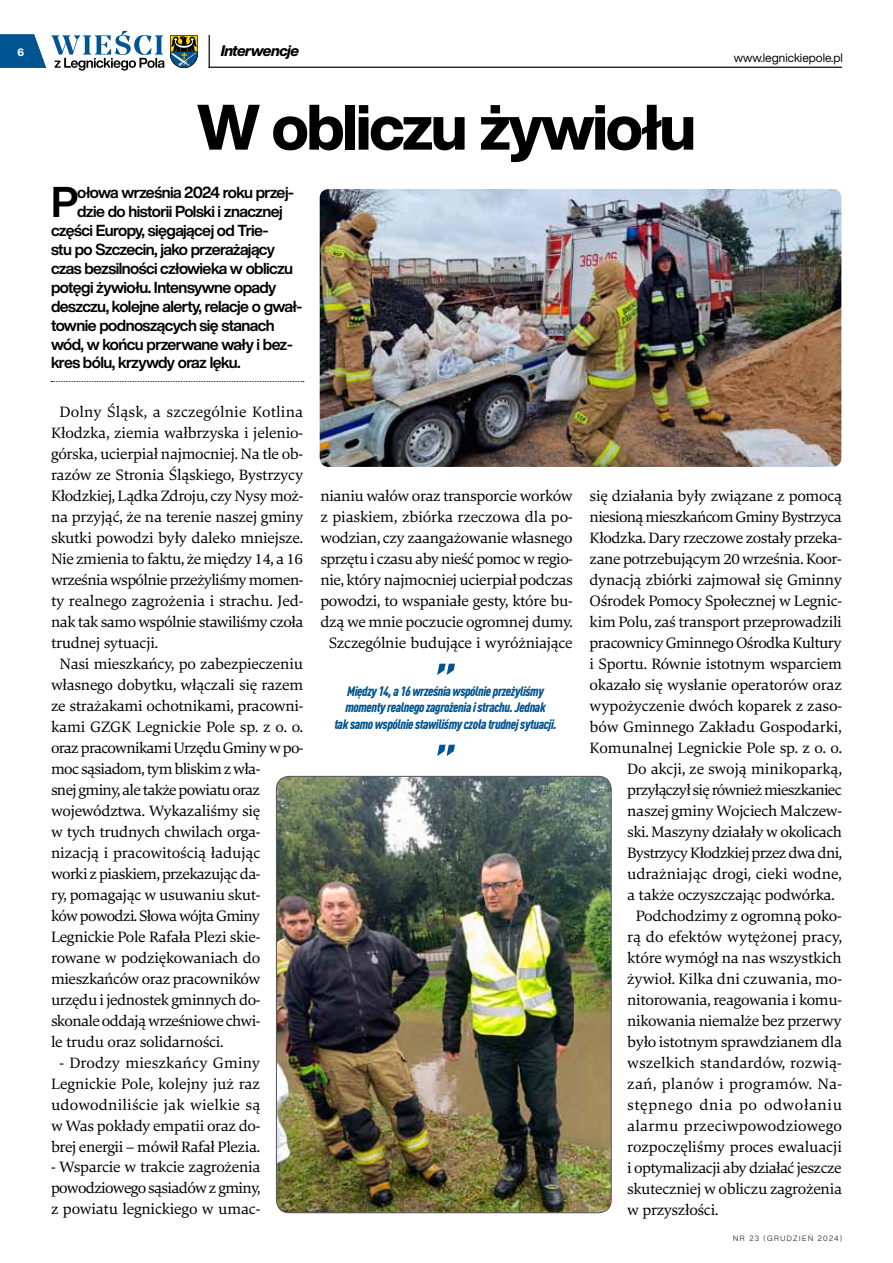
<style>
.page{position:relative;width:893px;height:1263px;background:#fff}
.page>*{position:absolute;margin:0;border:0;box-sizing:border-box;transform-origin:0 0}
.t1{font:800 63px "Helvetica Now Display";letter-spacing:-.035em;color:#000}
.t2{font:700 42.3px "Helvetica Now Display";color:#000}
.t3{font:15.75px/21px "Carat";letter-spacing:-.02em;color:#000;text-align:center}
.t4{font:700 15.75px "Helvetica Now Display";letter-spacing:-.035em;color:#000}
.t5{font:15.75px "Carat";letter-spacing:-.045em;color:#000}
.t6{font:15.75px "Carat";letter-spacing:-.04em;color:#000}
.t7{font:15.75px "Carat";color:#000}
.t8{font:15.75px "Carat";letter-spacing:.01em;color:#000}
.t9{font:15.75px "Carat";letter-spacing:.005em;color:#000}
.t10{font:15.75px "Carat";letter-spacing:.015em;color:#000}
.t11{font:15.75px "Carat";letter-spacing:.035em;color:#000}
.t12{font:italic 700 expanded 15px "Helvetica Now Display";letter-spacing:-.035em;color:#000}
.t13{font:italic 900 13.5px/16.2px "FFDIN Pro Cond";letter-spacing:-.03em;color:#005491;text-align:center}
.t14{font:12px "Helvetica Now Display";color:#000}
.t15{font:800 10.5px "Helvetica Now Display";color:#fff}
.t16{font:300 7.5px "Helvetica Now Display";letter-spacing:.21em;color:#000}
</style>
<div class="page">
<svg style="left:0;top:31px;width:198px;height:40px"></svg>
<hr style="left:209px;top:35px;width:1px;height:33px;background:#000">
<hr style="left:209px;top:67px;width:633px;height:1px;background:#000">
<svg style="left:51px;top:381px;width:253px;height:1px"></svg>
<img style="left:320px;top:189px;width:521px;height:278px">
<img style="left:276px;top:776px;width:335px;height:437px">
<div style="left:276px;top:776px;width:335px;height:437px;border:1px solid #535157;border-radius:13px"></div>
<svg style="left:437px;top:664px;width:18px;height:11px"></svg>
<svg style="left:437px;top:745px;width:18px;height:11px"></svg>
<p class="t15" style="left:17px;top:45px;width:8px">6</p>
<p class="t12" style="left:221px;top:40px;width:80px">Interwencje</p>
<h1 class="t1" style="left:197px;top:84px;width:500px">W obliczu żywiołu</h1>
<p class="t14" style="left:734px;top:49px;width:111px">www.legnickiepole.pl</p>
<h2 class="t2" style="left:51px;top:173px;width:29px">P</h2>
<p class="t4" style="left:77px;top:182px;width:218px">ołowa września 2024 roku przej-</p>
<p class="t4" style="left:77px;top:201px;width:207px">dzie do historii Polski i znacznej</p>
<p class="t4" style="left:51px;top:220px;width:219px">części Europy, sięgającej od Trie-</p>
<p class="t4" style="left:51px;top:239px;width:225px">stu po Szczecin, jako przerażający</p>
<p class="t4" style="left:51px;top:257px;width:243px">czas bezsilności człowieka w obliczu</p>
<p class="t4" style="left:51px;top:276px;width:227px">potęgi żywiołu. Intensywne opady</p>
<p class="t4" style="left:51px;top:295px;width:253px">deszczu, kolejne alerty, relacje o gwał-</p>
<p class="t4" style="left:51px;top:314px;width:225px">townie podnoszących się stanach</p>
<p class="t4" style="left:51px;top:333px;width:243px">wód, w końcu przerwane wały i bez-</p>
<p class="t4" style="left:51px;top:352px;width:191px">kres bólu, krzywdy oraz lęku.</p>
<p class="t8" style="left:60px;top:401px;width:245px">Dolny Śląsk, a szczególnie Kotlina</p>
<p class="t3" style="left:51px;top:422px;width:254px">Kłodzka, ziemia wałbrzyska i jelenio-</p>
<p class="t3" style="left:51px;top:443px;width:254px">górska, ucierpiał najmocniej. Na tle ob-</p>
<p class="t3" style="left:51px;top:464px;width:254px">razów ze Stronia Śląskiego, Bystrzycy</p>
<p class="t3" style="left:51px;top:485px;width:254px">Kłodzkiej, Lądka Zdroju, czy Nysy moż-</p>
<p class="t3" style="left:51px;top:506px;width:254px">na przyjąć, że na terenie naszej gminy</p>
<p class="t3" style="left:51px;top:527px;width:254px">skutki powodzi były daleko mniejsze.</p>
<p class="t3" style="left:51px;top:548px;width:254px">Nie zmienia to faktu, że między 14, a 16</p>
<p class="t6" style="left:51px;top:569px;width:254px">września wspólnie przeżyliśmy momen-</p>
<p class="t3" style="left:51px;top:590px;width:254px">ty realnego zagrożenia i strachu. Jed-</p>
<p class="t3" style="left:51px;top:611px;width:254px">nak tak samo wspólnie stawiliśmy czoła</p>
<p class="t3" style="left:51px;top:632px;width:108px">trudnej sytuacji.</p>
<p class="t3" style="left:60px;top:653px;width:245px">Nasi mieszkańcy, po zabezpieczeniu</p>
<p class="t3" style="left:51px;top:674px;width:254px">własnego dobytku, włączali się razem</p>
<p class="t3" style="left:51px;top:695px;width:254px">ze strażakami ochotnikami, pracowni-</p>
<p class="t3" style="left:51px;top:716px;width:254px">kami GZGK Legnickie Pole sp. z o. o.</p>
<p class="t5" style="left:51px;top:737px;width:254px">oraz pracownikami Urzędu Gminy w po-</p>
<p class="t5" style="left:51px;top:758px;width:211px">moc sąsiadom, tym bliskim z wła-</p>
<p class="t5" style="left:51px;top:779px;width:211px">snej gminy, ale także powiatu oraz</p>
<p class="t3" style="left:51px;top:800px;width:211px">województwa. Wykazaliśmy się</p>
<p class="t3" style="left:51px;top:821px;width:211px">w tych trudnych chwilach orga-</p>
<p class="t3" style="left:51px;top:842px;width:211px">nizacją i pracowitością ładując</p>
<p class="t6" style="left:51px;top:863px;width:211px">worki z piaskiem, przekazując da-</p>
<p class="t3" style="left:51px;top:884px;width:211px">ry, pomagając w usuwaniu skut-</p>
<p class="t5" style="left:51px;top:905px;width:211px">ków powodzi. Słowa wójta Gminy</p>
<p class="t3" style="left:51px;top:926px;width:211px">Legnickie Pole Rafała Plezi skie-</p>
<p class="t3" style="left:51px;top:947px;width:211px">rowane w podziękowaniach do</p>
<p class="t3" style="left:51px;top:968px;width:211px">mieszkańców oraz pracowników</p>
<p class="t3" style="left:51px;top:989px;width:211px">urzędu i jednostek gminnych do-</p>
<p class="t6" style="left:51px;top:1010px;width:211px">skonale oddają wrześniowe chwi-</p>
<p class="t3" style="left:51px;top:1031px;width:174px">le trudu oraz solidarności.</p>
<p class="t3" style="left:51px;top:1052px;width:211px">- Drodzy mieszkańcy Gminy<br>Legnickie Pole, kolejny już raz udowodniliście jak wielkie są w Was pokłady empatii oraz do&shy;brej energii – mówił Rafał Plezia.</p>
<p class="t3" style="left:51px;top:1157px;width:211px;text-align:justify">- Wsparcie w trakcie zagrożenia powodziowego sąsiadów z gminy, z powiatu legnickiego w umac-</p>
<p class="t3" style="left:320px;top:485px;width:254px">nianiu wałów oraz transporcie worków z piaskiem, zbiórka rzeczowa dla po&shy;wodzian, czy zaangażowanie własnego sprzętu i czasu aby nieść pomoc w regio&shy;nie, który najmocniej ucierpiał podczas powodzi, to wspaniałe gesty, które bu&shy;dzą we mnie poczucie ogromnej dumy.<br>Szczególnie budujące i wyróżniające</p>
<p class="t3" style="left:590px;top:485px;width:254px">się działania były związane z pomocą</p>
<p class="t5" style="left:590px;top:506px;width:254px">niesioną mieszkańcom Gminy Bystrzyca</p>
<p class="t3" style="left:590px;top:527px;width:254px">Kłodzka. Dary rzeczowe zostały przeka-</p>
<p class="t3" style="left:590px;top:548px;width:254px">zane potrzebującym 20 września. Koor-</p>
<p class="t3" style="left:590px;top:569px;width:254px">dynacją zbiórki zajmował się Gminny</p>
<p class="t3" style="left:590px;top:590px;width:254px">Ośrodek Pomocy Społecznej w Legnic-</p>
<p class="t3" style="left:590px;top:611px;width:254px">kim Polu, zaś transport przeprowadzili</p>
<p class="t3" style="left:590px;top:632px;width:254px">pracownicy Gminnego Ośrodka Kultury</p>
<p class="t3" style="left:590px;top:653px;width:254px">i Sportu. Równie istotnym wsparciem</p>
<p class="t3" style="left:590px;top:674px;width:254px">okazało się wysłanie operatorów oraz</p>
<p class="t3" style="left:590px;top:695px;width:254px">wypożyczenie dwóch koparek z zaso-</p>
<p class="t3" style="left:590px;top:716px;width:254px">bów Gminnego Zakładu Gospodarki,</p>
<p class="t3" style="left:590px;top:737px;width:254px">Komunalnej Legnickie Pole sp. z o. o.</p>
<p class="t3" style="left:627px;top:758px;width:216px">Do akcji, ze swoją minikoparką,</p>
<p class="t5" style="left:627px;top:779px;width:216px">przyłączył się również mieszkaniec</p>
<p class="t3" style="left:627px;top:800px;width:216px">naszej gminy Wojciech Malczew-</p>
<p class="t3" style="left:627px;top:821px;width:216px">ski. Maszyny działały w okolicach</p>
<p class="t6" style="left:627px;top:842px;width:216px">Bystrzycy Kłodzkiej przez dwa dni,</p>
<p class="t3" style="left:627px;top:863px;width:216px">udrażniając drogi, cieki wodne,</p>
<p class="t3" style="left:627px;top:884px;width:209px">a także oczyszczając podwórka.</p>
<p class="t3" style="left:636px;top:905px;width:208px">Podchodzimy z ogromną poko-</p>
<p class="t7" style="left:627px;top:926px;width:216px">rą do efektów wytężonej pracy,</p>
<p class="t3" style="left:627px;top:947px;width:216px">które wymógł na nas wszystkich</p>
<p class="t3" style="left:627px;top:968px;width:216px">żywioł. Kilka dni czuwania, mo-</p>
<p class="t3" style="left:627px;top:989px;width:216px">nitorowania, reagowania i komu-</p>
<p class="t3" style="left:627px;top:1010px;width:216px">nikowania niemalże bez przerwy</p>
<p class="t3" style="left:627px;top:1031px;width:216px">było istotnym sprawdzianem dla</p>
<p class="t9" style="left:627px;top:1052px;width:216px">wszelkich standardów, rozwią-</p>
<p class="t10" style="left:627px;top:1073px;width:216px">zań, planów i programów. Na-</p>
<p class="t11" style="left:627px;top:1094px;width:216px">stępnego dnia po odwołaniu</p>
<p class="t7" style="left:627px;top:1115px;width:216px">alarmu przeciwpowodziowego</p>
<p class="t3" style="left:627px;top:1136px;width:216px">rozpoczęliśmy proces ewaluacji</p>
<p class="t3" style="left:627px;top:1157px;width:216px">i optymalizacji aby działać jeszcze</p>
<p class="t3" style="left:627px;top:1178px;width:216px">skuteczniej w obliczu zagrożenia</p>
<p class="t3" style="left:627px;top:1199px;width:93px">w przyszłości.</p>
<p class="t13" style="left:334px;top:682px;width:224px">Między 14, a 16 września wspólnie przeżyliśmy momenty realnego zagrożenia i strachu. Jednak<br>tak samo wspólnie stawiliśmy czoła trudnej sytuacji.</p>
<p class="t16" style="left:733px;top:1233px;width:110px">NR 23 (GRUDZIEŃ 2024)</p>
</div>
